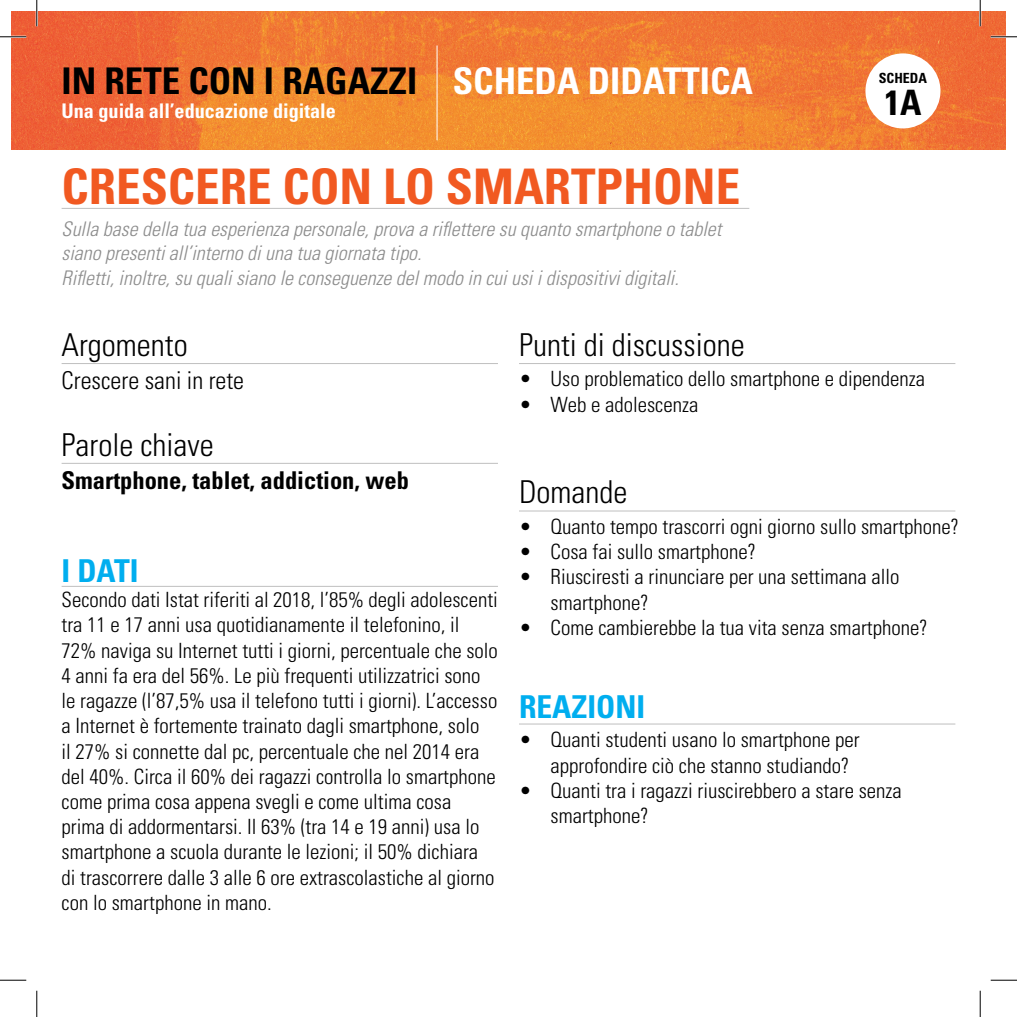
<style>
.page{position:relative;width:1017px;height:1017px;background:#fff}
.page>*{position:absolute;margin:0;border:0;box-sizing:border-box;transform-origin:0 0}
.t1{font:700 condensed 49px "Univers";color:#f15921}
.t2{font:700 condensed 36.75px "Univers";color:#000}
.t3{font:700 condensed 36.75px "Univers";color:#fff}
.t4{font:700 condensed 35px "Univers";color:#000}
.t5{font:300 condensed 31.5px "Univers";color:#000}
.t6{font:700 condensed 31.5px "Univers";color:#00aeef}
.t7{font:700 condensed 24.5px "Univers";color:#000}
.t8{font:300 condensed 24.5px "Univers";color:#000}
.t9{font:300 condensed 21px/25.2px "Univers";color:#000}
.t10{font:italic 300 condensed 20.12px "Univers";color:#8c8c8c}
.t11{font:700 condensed 20.12px "Univers";color:#fff}
.t12{font:700 condensed 14px "Univers";color:#000}
</style>
<div class="page">
<hr style="left:519px;top:723px;width:435px;height:1px;background:#bfbfbf">
<img style="left:12px;top:12px;width:992px;height:137px">
<div style="left:865px;top:53px;width:75px;height:75px;background:#fff;border-radius:50%"></div>
<hr style="left:436px;top:45px;width:1px;height:95px;background:#fff">
<hr style="left:62px;top:208px;width:687px;height:1px;background:#bfbfbf">
<hr style="left:62px;top:363px;width:436px;height:1px;background:#bfbfbf">
<hr style="left:62px;top:462px;width:436px;height:1px;background:#bfbfbf">
<hr style="left:519px;top:363px;width:435px;height:1px;background:#bfbfbf">
<hr style="left:519px;top:510px;width:435px;height:1px;background:#bfbfbf">
<hr style="left:62px;top:585px;width:436px;height:1px;background:#bfbfbf">
<hr style="left:0;top:36px;width:26px;height:2px;background:#fff">
<hr style="left:990px;top:36px;width:26px;height:2px;background:#fff">
<hr style="left:36px;top:0;width:2px;height:26px;background:#fff">
<hr style="left:978px;top:0;width:2px;height:26px;background:#fff">
<svg style="left:0;top:36px;width:26px;height:1px"></svg>
<svg style="left:990px;top:36px;width:26px;height:1px"></svg>
<svg style="left:0;top:979px;width:26px;height:1px"></svg>
<svg style="left:990px;top:979px;width:26px;height:1px"></svg>
<svg style="left:36px;top:0;width:1px;height:26px"></svg>
<svg style="left:36px;top:990px;width:1px;height:26px"></svg>
<svg style="left:979px;top:0;width:1px;height:26px"></svg>
<svg style="left:979px;top:990px;width:1px;height:26px"></svg>
<p class="t2" style="left:62px;top:58px;width:357px">IN RETE CON I RAGAZZI</p>
<p class="t11" style="left:62px;top:99px;width:275px">Una guida all’educazione digitale</p>
<p class="t3" style="left:452px;top:58px;width:301px">SCHEDA DIDATTICA</p>
<p class="t12" style="left:878px;top:70px;width:50px">SCHEDA</p>
<p class="t4" style="left:884px;top:81px;width:38px">1A</p>
<p class="t1" style="left:62px;top:156px;width:679px">CRESCERE CON LO SMARTPHONE</p>
<p class="t10" style="left:62px;top:217px;width:661px">Sulla base della tua esperienza personale, prova a riflettere su quanto smartphone o tablet</p>
<p class="t10" style="left:62px;top:241px;width:361px">siano presenti all’interno di una tua giornata tipo.</p>
<p class="t10" style="left:62px;top:266px;width:618px">Rifletti, inoltre, su quali siano le conseguenze del modo in cui usi i dispositivi digitali.</p>
<p class="t5" style="left:62px;top:325px;width:127px">Argomento</p>
<p class="t8" style="left:62px;top:365px;width:184px">Crescere sani in rete</p>
<p class="t5" style="left:62px;top:425px;width:154px">Parole chiave</p>
<p class="t7" style="left:62px;top:464px;width:349px">Smartphone, tablet, addiction, web</p>
<p class="t6" style="left:62px;top:551px;width:78px">I DATI</p>
<p class="t9" style="left:62px;top:586px;width:437px">Secondo dati Istat riferiti al 2018, l’85% degli adolescenti tra 11 e 17 anni usa quotidianamente il telefonino, il 72% naviga su Internet tutti i giorni, percentuale che solo 4 anni fa era del 56%. Le più frequenti utilizzatrici sono le ragazze (l’87,5% usa il telefono tutti i giorni). L’accesso a Internet è fortemente trainato dagli smartphone, solo<br>il 27% si connette dal pc, percentuale che nel 2014 era del 40%. Circa il 60% dei ragazzi controlla lo smartphone come prima cosa appena svegli e come ultima cosa prima di addormentarsi. Il 63% (tra 14 e 19 anni) usa lo smartphone a scuola durante le lezioni; il 50% dichiara<br>di trascorrere dalle 3 alle 6 ore extrascolastiche al giorno con lo smartphone in mano.</p>
<p class="t5" style="left:519px;top:325px;width:227px">Punti di discussione</p>
<p class="t9" style="left:519px;top:366px;width:407px">• Uso problematico dello smartphone e dipendenza</p>
<p class="t9" style="left:519px;top:391px;width:181px">• Web e adolescenza</p>
<p class="t5" style="left:519px;top:473px;width:110px">Domande</p>
<p class="t9" style="left:519px;top:513px;width:441px">• Quanto tempo trascorri ogni giorno sullo smartphone?</p>
<p class="t9" style="left:519px;top:538px;width:238px">• Cosa fai sullo smartphone?</p>
<p class="t9" style="left:550px;top:563px;width:350px;text-indent:-32px">• Riusciresti a rinunciare per una settimana allo smartphone?</p>
<p class="t9" style="left:519px;top:614px;width:410px">• Come cambierebbe la tua vita senza smartphone?</p>
<p class="t6" style="left:519px;top:687px;width:128px">REAZIONI</p>
<p class="t9" style="left:550px;top:726px;width:310px;text-indent:-32px">• Quanti studenti usano lo smartphone per approfondire ciò che stanno studiando?</p>
<p class="t9" style="left:550px;top:777px;width:352px;text-indent:-32px">• Quanti tra i ragazzi riuscirebbero a stare senza smartphone?</p>
</div>
